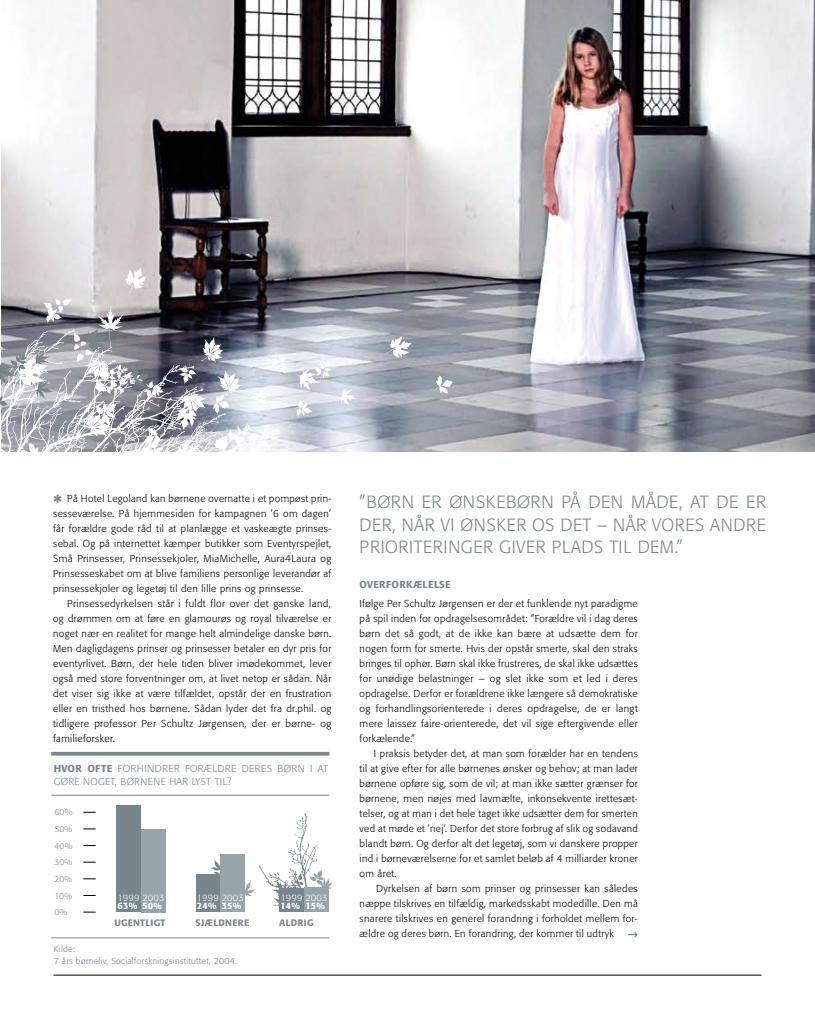
<style>
.page{position:relative;width:815px;height:1028px;background:#fff}
.page>*{position:absolute;margin:0;border:0;box-sizing:border-box;transform-origin:0 0}
.t1{font:300 17.5px "Formata";color:#77858d}
.t2{font:300 10px/15px "Formata";letter-spacing:.035em;color:#000;text-align:justify}
.t3{font:300 10px "Formata";color:#77858d}
.t4{font:500 10px "Formata";letter-spacing:.03em;color:#77858d}
.t5{font:500 9.25px "Formata";letter-spacing:.03em;color:#77858d}
.t6{font:300 9.25px "Formata";letter-spacing:.03em;color:#fff}
.t7{font:500 9.25px "Formata";letter-spacing:.01em;color:#fff}
.t8{font:300 8.75px/11.2px "Formata";letter-spacing:.03em;color:#77858d}
.t9{font:300 8.38px/16.8px "Formata";letter-spacing:.01em;color:#77858d;text-align:justify}
.s1{font-weight:500;font-size:20px;color:#77858d}
.s2{font-weight:500}
</style>
<div class="page">
<img style="left:1px;top:0;width:814px;height:451px">
<svg style="left:434px;top:375px;width:19px;height:18px"></svg>
<svg style="left:386px;top:336px;width:26px;height:22px"></svg>
<svg style="left:125px;top:267px;width:21px;height:26px"></svg>
<svg style="left:0;top:299px;width:358px;height:153px;background:#a5a7af"></svg>
<svg style="left:628px;top:932px;width:10px;height:5px"></svg>
<hr style="left:53px;top:974px;width:708px;height:1px;background:#000">
<svg style="left:211px;top:860px;width:9px;height:14px"></svg>
<svg style="left:83px;top:895px;width:13px;height:1px"></svg>
<svg style="left:83px;top:912px;width:13px;height:1px"></svg>
<svg style="left:83px;top:862px;width:13px;height:1px"></svg>
<svg style="left:83px;top:845px;width:13px;height:1px"></svg>
<svg style="left:83px;top:828px;width:13px;height:1px"></svg>
<svg style="left:83px;top:812px;width:13px;height:1px"></svg>
<svg style="left:83px;top:878px;width:13px;height:1px"></svg>
<div style="left:116px;top:805px;width:25px;height:107px;background:#77858d"></div>
<div style="left:196px;top:874px;width:24px;height:38px;background:#77858d"></div>
<div style="left:279px;top:888px;width:25px;height:24px;background:#77858d"></div>
<div style="left:141px;top:829px;width:24px;height:83px;background:#98a4ac"></div>
<div style="left:220px;top:854px;width:25px;height:58px;background:#98a4ac"></div>
<div style="left:304px;top:887px;width:24px;height:25px;background:#98a4ac"></div>
<svg style="left:245px;top:812px;width:89px;height:97px"></svg>
<hr style="left:51px;top:937px;width:278px;height:1px;background:#77858d">
<hr style="left:51px;top:795px;width:278px;height:1px;background:#77858d">
<hr style="left:51px;top:752px;width:278px;height:3px;background:#77858d">
<p class="t2" style="left:53px;top:491px;width:280px"><span class="s1">*</span> På Hotel Legoland kan børnene overnatte i et pompøst prin&shy;sesseværelse. På hjemmesiden for kampagnen ’6 om dagen’ får forældre gode råd til at planlægge et vaskeægte prinses&shy;sebal. Og på internettet kæmper butikker som Eventyrspejlet, Små Prinsesser, Prinsessekjoler, MiaMichelle, Aura4Laura og Prinsesseskabet om at blive familiens personlige leverandør af prinsessekjoler og legetøj til den lille prins og prinsesse.</p>
<p class="t2" style="left:53px;top:596px;width:280px;text-indent:14px">Prinsessedyrkelsen står i fuldt flor over det ganske land, og drømmen om at føre en glamourøs og royal tilværelse er noget nær en realitet for mange helt almindelige danske børn.<br>Men dagligdagens prinser og prinsesser betaler en dyr pris for eventyrlivet. Børn, der hele tiden bliver imødekommet, lever også med store forventninger om, at livet netop er sådan. Når det viser sig ikke at være tilfældet, opstår der en frustration eller en tristhed hos børnene. Sådan lyder det fra dr.phil. og tidligere professor Per Schultz Jørgensen, der er børne- og familieforsker.</p>
<p class="t4" style="left:54px;top:762px;width:16px">HVOR</p>
<p class="t3" style="left:87px;top:763px;width:38px"><span class="s2">OFTE</span> forhindrer</p>
<p class="t3" style="left:185px;top:763px;width:8px">forældre</p>
<p class="t3" style="left:242px;top:763px;width:7px">deres</p>
<p class="t3" style="left:277px;top:763px;width:8px">børn</p>
<p class="t3" style="left:310px;top:763px;width:14px">i at</p>
<p class="t3" style="left:54px;top:775px;width:8px">gøre</p>
<p class="t3" style="left:83px;top:775px;width:8px">noget</p>
<p class="t3" style="left:115px;top:775px;width:13px">, børnene</p>
<p class="t3" style="left:169px;top:775px;width:7px">har</p>
<p class="t3" style="left:192px;top:775px;width:41px">lyst til?</p>
<p class="t9" style="left:54px;top:803px;width:20px">60% 50% 40% 30%</p>
<p class="t9" style="left:54px;top:870px;width:19px">20%<br>10%</p>
<p class="t9" style="left:54px;top:904px;width:14px">0%</p>
<p class="t6" style="left:118px;top:891px;width:49px">1999 2003</p>
<p class="t7" style="left:118px;top:900px;width:21px">63%</p>
<p class="t7" style="left:142px;top:900px;width:21px">50%</p>
<p class="t6" style="left:197px;top:891px;width:49px">1999 2003</p>
<p class="t7" style="left:197px;top:900px;width:21px">24%</p>
<p class="t7" style="left:222px;top:900px;width:21px">35%</p>
<p class="t6" style="left:281px;top:891px;width:49px">1999 2003</p>
<p class="t7" style="left:281px;top:900px;width:21px">14%</p>
<p class="t7" style="left:305px;top:900px;width:21px">15%</p>
<p class="t5" style="left:114px;top:917px;width:52px">UGENTLIGT</p>
<p class="t5" style="left:196px;top:917px;width:55px">SJÆLDNERE</p>
<p class="t5" style="left:279px;top:917px;width:36px">ALDRIG</p>
<p class="t8" style="left:54px;top:943px;width:185px">Kilde:<br>7 års børneliv, Socialforskningsinstituttet, 2004.</p>
<h1 class="t1" style="left:360px;top:492px;width:31px">”Børn</h1>
<h1 class="t1" style="left:422px;top:492px;width:40px">er ønskebørn</h1>
<h1 class="t1" style="left:562px;top:492px;width:39px">på den</h1>
<h1 class="t1" style="left:631px;top:492px;width:13px">måde</h1>
<h1 class="t1" style="left:679px;top:492px;width:78px">, atdeer</h1>
<h1 class="t1" style="left:360px;top:514px;width:12px">der</h1>
<h1 class="t1" style="left:392px;top:514px;width:22px">, når</h1>
<h1 class="t1" style="left:441px;top:514px;width:32px">vi ønsker</h1>
<h1 class="t1" style="left:532px;top:514px;width:40px">os det</h1>
<h1 class="t1" style="left:597px;top:514px;width:28px">– når</h1>
<h1 class="t1" style="left:652px;top:514px;width:12px">vores</h1>
<h1 class="t1" style="left:710px;top:514px;width:13px">andre</h1>
<h1 class="t1" style="left:360px;top:537px;width:11px">prioriteringer</h1>
<h1 class="t1" style="left:499px;top:537px;width:11px">giver</h1>
<h1 class="t1" style="left:552px;top:537px;width:11px">plads</h1>
<h1 class="t1" style="left:609px;top:537px;width:41px">til dem</h1>
<h1 class="t1" style="left:675px;top:537px;width:10px">.”</h1>
<p class="t4" style="left:360px;top:578px;width:92px">OVERFORKÆLELSE</p>
<p class="t2" style="left:360px;top:596px;width:280px">Ifølge Per Schultz Jørgensen er der et funklende nyt paradigme på spil inden for opdragelsesområdet: ”Forældre vil i dag deres børn det så godt, at de ikke kan bære at udsætte dem for nogen form for smerte. Hvis der opstår smerte, skal den straks bringes til ophør. Børn skal ikke frustreres, de skal ikke udsættes for unødige belastninger – og slet ikke som et led i deres opdragelse. Derfor er forældrene ikke længere så demokratiske og forhandlingsorienterede i deres opdragelse, de er langt mere laissez faire-orienterede, det vil sige eftergivende eller forkælende.”</p>
<p class="t2" style="left:360px;top:746px;width:280px;text-indent:14px">I praksis betyder det, at man som forælder har en tendens til at give efter for alle børnenes ønsker og behov; at man lader børnene opføre sig, som de vil; at man ikke sætter grænser for børnene, men nøjes med lavmælte, inkonsekvente irettesæt&shy;telser, og at man i det hele taget ikke udsætter dem for smerten ved at møde et ’nej’. Derfor det store forbrug af slik og sodavand blandt børn. Og derfor alt det legetøj, som vi danskere propper ind i børneværelserne for et samlet beløb af 4 milliarder kroner om året.</p>
<p class="t2" style="left:360px;top:881px;width:280px;text-indent:17px">Dyrkelsen af børn som prinser og prinsesser kan således næppe tilskrives en tilfældig, markedsskabt modedille. Den må snarere tilskrives en generel forandring i forholdet mellem for&shy;ældre og deres børn. En forandring, der kommer til udtryk</p>
</div>
